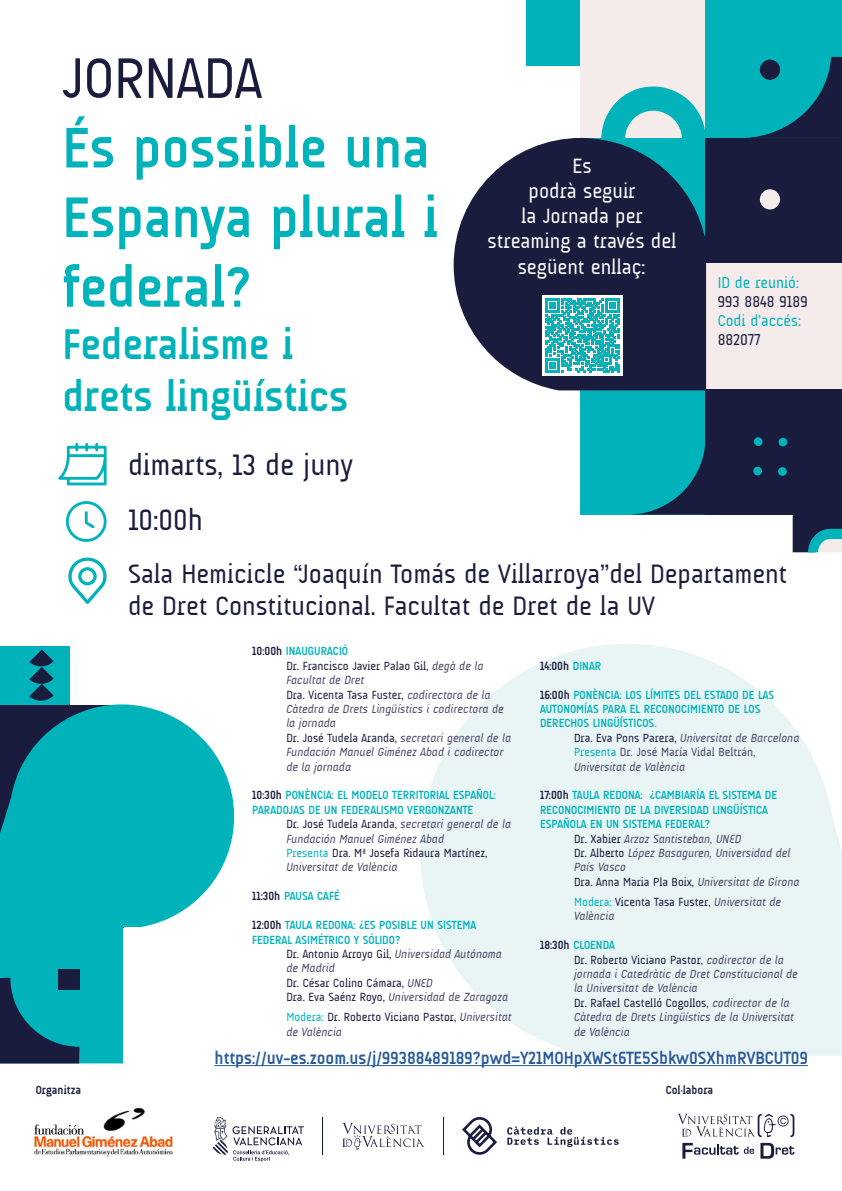
<style>
.page{position:relative;width:842px;height:1191px;background:#fff}
.page>*{position:absolute;margin:0;border:0;box-sizing:border-box;transform-origin:0 0}
.t1{font:700 58px/69.6px "A Udimat";color:#00b3ba}
.t2{font:58px "A Udimat";color:#1a1c3d}
.t3{font:700 43.5px/52.2px "A Udimat";color:#00b3ba}
.t4{font:30px/55.8px "A Udimat";color:#1a1c3d}
.t5{font:27px/32.4px "A Udimat";color:#1a1c3d}
.t6{font:21px/25.2px "A Udimat";color:#fff;text-align:center}
.t7{font:700 18px "A Udimat";color:#275b9b}
.t8{font:16px "A Udimat";color:#00b3bb}
.t9{font:16px "A Udimat";color:#1a1c3d}
.t10{font:italic 12px/14.4px "A Udimat";color:#4b4665}
.t11{font:700 12px/14.4px "A Udimat";color:#00b3bb}
.t12{font:12px/14.4px "A Udimat";color:#1a1c3d}
.t13{font:700 12px "A Udimat";color:#1a1c3d}
.s1{font-weight:700;font-style:normal;color:#1a1c3d}
.s2{font-weight:700;font-style:normal;color:#00b3bb}
.s3{font-style:normal;color:#1a1c3d}
.s4{color:#1a1c3d}
.s5{font-style:normal;color:#00b3bb}
.s6{font-style:italic;color:#4b4665}
.s7{color:#00b3bb}
.s8{font-style:normal}
</style>
<div class="page">
<svg style="left:793px;top:514px;width:49px;height:38px;background:#345a71"></svg>
<svg style="left:0;top:704px;width:234px;height:359px;fill:#00b3bb"></svg>
<svg style="left:0;top:977px;width:79px;height:86px;background:#0c6c80"></svg>
<div style="left:0;top:646px;width:69px;height:59px;background:#00b3bb"></div>
<svg style="left:29px;top:649px;width:25px;height:52px"></svg>
<div style="left:58px;top:969px;width:22px;height:20px;background:#1a1c3d"></div>
<svg style="left:420px;top:644px;width:422px;height:411px;fill:#e9f5f5"></svg>
<div style="left:527px;top:0;width:53px;height:66px;background:#00b3bb"></div>
<div style="left:580px;top:389px;width:126px;height:125px;background:#00b3ba"></div>
<div style="left:580px;top:0;width:126px;height:138px;background:#f4ebea"></div>
<div style="left:706px;top:0;width:136px;height:138px;background:#00b3bb"></div>
<div style="left:706px;top:389px;width:136px;height:125px;background:#1a1c3d"></div>
<div style="left:706px;top:138px;width:136px;height:125px;background:#1a1c3d"></div>
<div style="left:706px;top:263px;width:136px;height:126px;background:#f4ebea"></div>
<svg style="left:454px;top:138px;width:252px;height:252px;background:#323e5a"></svg>
<svg style="left:601px;top:86px;width:105px;height:53px"></svg>
<svg style="left:746px;top:57px;width:96px;height:81px"></svg>
<svg style="left:638px;top:437px;width:68px;height:77px"></svg>
<div style="left:760px;top:189px;width:20px;height:20px;background:#f4ebea;border-radius:50%"></div>
<div style="left:760px;top:60px;width:20px;height:20px;background:#1a1c3d;border-radius:50%"></div>
<div style="left:754px;top:437px;width:8px;height:9px;background:#00b3ba;border-radius:50%"></div>
<div style="left:753px;top:466px;width:9px;height:9px;background:#00b3ba;border-radius:50%"></div>
<div style="left:778px;top:438px;width:9px;height:8px;background:#00b3ba;border-radius:50%"></div>
<div style="left:778px;top:467px;width:9px;height:9px;background:#00b3ba;border-radius:50%"></div>
<svg style="left:68px;top:557px;width:39px;height:47px"></svg>
<svg style="left:58px;top:443px;width:49px;height:42px"></svg>
<svg style="left:66px;top:501px;width:41px;height:41px"></svg>
<svg style="left:213px;top:1117px;width:91px;height:44px"></svg>
<hr style="left:443px;top:1116px;width:1px;height:38px;background:#1a1c3d">
<hr style="left:322px;top:1116px;width:1px;height:38px;background:#1a1c3d">
<svg style="left:342px;top:1122px;width:82px;height:27px"></svg>
<svg style="left:507px;top:1126px;width:112px;height:21px"></svg>
<svg style="left:462px;top:1117px;width:35px;height:38px"></svg>
<svg style="left:677px;top:1113px;width:117px;height:45px"></svg>
<div style="left:542px;top:295px;width:81px;height:81px;background:#fff"></div>
<svg style="left:545px;top:298px;width:74px;height:74px"></svg>
<img style="left:33px;top:1108px;width:140px;height:49px">
<hr style="left:214px;top:1065px;width:594px;height:1px;background:#275b9b">
<h1 class="t2" style="left:62px;top:45px;width:201px">JORNADA</h1>
<h1 class="t1" style="left:62px;top:113px;width:377px">És possible una<br>Espanya plural i federal?</h1>
<h2 class="t3" style="left:62px;top:318px;width:287px">Federalisme i drets lingüístics</h2>
<h3 class="t4" style="left:128px;top:436px;width:227px">dimarts, 13 de juny<br>10:00h</h3>
<h3 class="t5" style="left:128px;top:557px;width:661px">Sala Hemicicle “Joaquín Tomás de Villarroya” del Departament de Dret Constitucional. Facultat de Dret de la UV</h3>
<h3 class="t6" style="left:488px;top:153px;width:190px">Es<br>podrà seguir<br>la Jornada per streaming a través del següent enllaç:</h3>
<h3 class="t8" style="left:718px;top:273px;width:83px">ID de reunió:</h3>
<h3 class="t9" style="left:718px;top:292px;width:92px">993 8848 9189</h3>
<h3 class="t8" style="left:718px;top:311px;width:85px">Codi d’accés:</h3>
<h3 class="t9" style="left:718px;top:331px;width:44px">882077</h3>
<p class="t10" style="left:286px;top:644px;width:226px;text-indent:-34px"><span class="s1">10:00h</span> <span class="s2">INAUGURACIÓ<br></span><span class="s3">Dr. Francisco Javier Palao Gil,</span> degà de la<br>Facultat de Dret<br><span class="s3">Dra. Vicenta Tasa Fuster,</span> codirectora de la<br>Càtedra de Drets Lingüístics i codirectora de la jornada<br><span class="s3">Dr. José Tudela Aranda,</span> secretari general de la<br>Fundación Manuel Giménez Abad i codirector de la jornada</p>
<p class="t11" style="left:252px;top:788px;width:245px"><span class="s4">10:30h</span> PONÈNCIA: EL MODELO TERRITORIAL ESPAÑOL:<br>PARADOJAS DE UN FEDERALISMO VERGONZANTE</p>
<p class="t10" style="left:286px;top:817px;width:226px"><span class="s3">Dr. José Tudela Aranda,</span> secretari general de la Fundación Manuel Giménez Abad<br><span class="s5">Presenta</span> <span class="s3">Dra. Mª Josefa Ridaura Martínez, </span>Universitat de València</p>
<p class="t11" style="left:252px;top:889px;width:89px"><span class="s4">11:30h</span> PAUSA CAFÉ</p>
<p class="t11" style="left:252px;top:917px;width:225px"><span class="s4">12:00h</span> TAULA REDONA: ¿ES POSIBLE UN SISTEMA<br>FEDERAL ASIMÉTRICO Y SÓLIDO?</p>
<p class="t12" style="left:286px;top:946px;width:223px">Dr. Antonio Arroyo Gil, <span class="s6">Universidad Autónoma de Madrid<br></span>Dr. César Colino Cámara, <span class="s6">UNED<br></span>Dra. Eva Saénz Royo, <span class="s6">Universidad de Zaragoza</span></p>
<p class="t12" style="left:286px;top:1009px;width:227px"><span class="s7">Modera:</span> Dr. Roberto Viciano Pastor, <span class="s6">Universitat de València</span></p>
<p class="t13" style="left:540px;top:659px;width:63px">14:00h <span class="s7">DINAR</span></p>
<p class="t11" style="left:540px;top:687px;width:236px"><span class="s4">16:00h</span> PONÈNCIA: LOS LÍMITES DEL ESTADO DE LAS<br>AUTONOMÍAS PARA EL RECONOCIMIENTO DE LOS<br>DERECHOS LINGÜÍSTICOS.</p>
<p class="t10" style="left:574px;top:730px;width:227px"><span class="s3">Dra. Eva Pons Parera,</span> Universitat de Barcelona<br><span class="s5">Presenta</span> <span class="s8">Dr. José María Vidal Beltrán,<br></span>Universitat de València</p>
<p class="t11" style="left:540px;top:788px;width:238px"><span class="s4">17:00h</span> TAULA REDONA: ¿CAMBIARÍA EL SISTEMA DE</p>
<p class="t11" style="left:540px;top:802px;width:229px">RECONOCIMIENTO DE LA DIVERSIDAD LINGÜÍSTICA</p>
<p class="t11" style="left:540px;top:817px;width:172px">ESPAÑOLA EN UN SISTEMA FEDERAL?</p>
<p class="t10" style="left:574px;top:831px;width:169px"><span class="s3">Dr. Xabier</span> Arzoz Santisteban, UNED</p>
<p class="t10" style="left:574px;top:845px;width:218px"><span class="s3">Dr. Alberto</span> López Basaguren, Universidad del</p>
<p class="t10" style="left:574px;top:860px;width:53px">País Vasco</p>
<p class="t12" style="left:574px;top:874px;width:227px">Dra. Anna Maria Pla Boix, <span class="s6">Universitat de Girona</span></p>
<p class="t10" style="left:574px;top:894px;width:209px"><span class="s5">Modera:</span> <span class="s3">Vicenta Tasa Fuster,</span> Universitat de<br>València</p>
<p class="t10" style="left:574px;top:937px;width:225px;text-indent:-34px"><span class="s1">18:30h</span> <span class="s2">CLOENDA<br></span><span class="s3">Dr. Roberto Viciano Pastor,</span> codirector de la jornada i Catedràtic de Dret Constitucional de la Universitat de València<br><span class="s3">Dr. Rafael Castelló Cogollos,</span> codirector de la Càtedra de Drets Lingüístics de la Universitat de València</p>
<h3 class="t7" style="left:214px;top:1047px;width:595px">https://uv-es.zoom.us/j/99388489189?pwd=Y21MOHpXWSt6TE5Sbkw0SXhmRVBCUT09</h3>
<p class="t13" style="left:36px;top:1083px;width:47px">Organitza</p>
<p class="t13" style="left:666px;top:1083px;width:49px">Col·labora</p>
</div>
